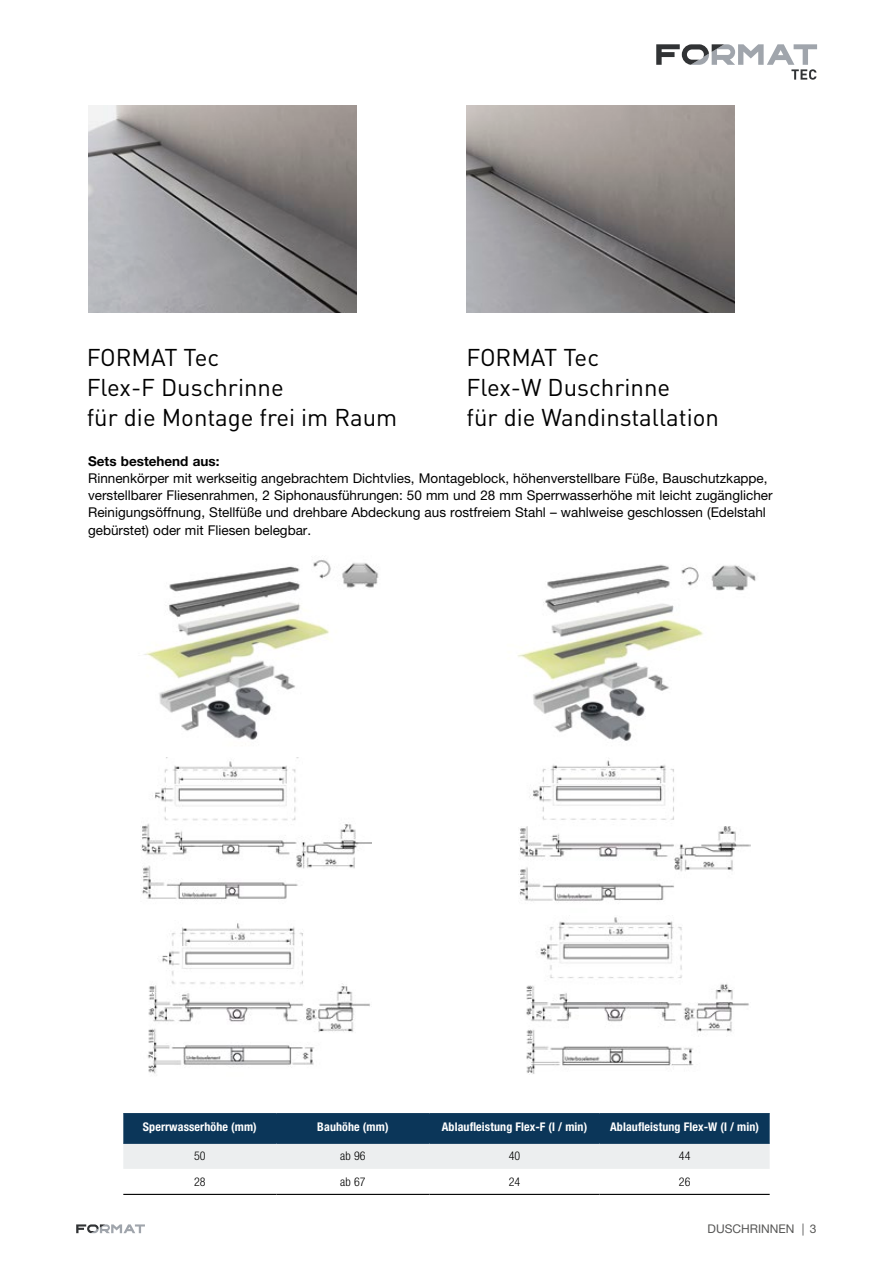
<style>
.page{position:relative;width:893px;height:1263px;background:#fff}
.page>*{position:absolute;margin:0;border:0;box-sizing:border-box;transform-origin:0 0}
.t1{font:24px/30px "DIN Pro";color:#000}
.t2{font:13.5px/17.2px "Helvetica Neue LT Pro";color:#000}
.t3{font:700 13.5px "Helvetica Neue LT Pro";color:#000}
.t4{font:700 condensed 12px "Helvetica Neue LT Pro";letter-spacing:.01em;color:#fff}
.t5{font:300 condensed 12px "Helvetica Neue LT Pro";letter-spacing:.01em;color:#000}
.t6{font:12px "Helvetica Neue LT Pro";color:#575756}
</style>
<div class="page">
<img style="left:88px;top:106px;width:268px;height:206px">
<img style="left:467px;top:106px;width:267px;height:206px">
<svg style="left:123px;top:1114px;width:647px;height:55px;background:#738b9e"></svg>
<hr style="left:123px;top:1113px;width:153px;height:1px;background:#0b3659">
<hr style="left:276px;top:1113px;width:153px;height:1px;background:#0b3659">
<hr style="left:429px;top:1113px;width:171px;height:1px;background:#0b3659">
<hr style="left:600px;top:1113px;width:170px;height:1px;background:#0b3659">
<hr style="left:123px;top:1143px;width:153px;height:1px;background:#0b3659">
<hr style="left:276px;top:1143px;width:153px;height:1px;background:#0b3659">
<hr style="left:429px;top:1143px;width:171px;height:1px;background:#0b3659">
<hr style="left:600px;top:1143px;width:170px;height:1px;background:#0b3659">
<hr style="left:123px;top:1194px;width:153px;height:1px;background:#000">
<hr style="left:276px;top:1194px;width:153px;height:1px;background:#000">
<hr style="left:429px;top:1194px;width:171px;height:1px;background:#000">
<hr style="left:600px;top:1194px;width:170px;height:1px;background:#000">
<img style="left:144px;top:560px;width:235px;height:180px">
<img style="left:517px;top:564px;width:239px;height:177px">
<img style="left:141px;top:757px;width:231px;height:143px">
<img style="left:519px;top:760px;width:231px;height:314px">
<img style="left:147px;top:923px;width:223px;height:151px">
<svg style="left:76px;top:1224px;width:69px;height:9px"></svg>
<svg style="left:656px;top:44px;width:161px;height:36px"></svg>
<h1 class="t1" style="left:87px;top:342px;width:312px">FORMAT Tec<br>Flex-F Duschrinne<br>für die Montage frei im Raum</h1>
<h1 class="t1" style="left:467px;top:342px;width:254px">FORMAT Tec<br>Flex-W Duschrinne<br>für die Wandinstallation</h1>
<p class="t3" style="left:88px;top:452px;width:133px">Sets bestehend aus:</p>
<p class="t2" style="left:88px;top:469px;width:686px">Rinnenkörper mit werkseitig angebrachtem Dichtvlies, Montageblock, höhenverstellbare Füße, Bauschutzkappe, verstellbarer Fliesenrahmen, 2 Siphonausführungen: 50 mm und 28 mm Sperrwasserhöhe mit leicht zugänglicher Reinigungsöffnung, Stellfüße und drehbare Abdeckung aus rostfreiem Stahl – wahlweise geschlossen (Edelstahl gebürstet) oder mit Fliesen belegbar.</p>
<p class="t4" style="left:143px;top:1119px;width:115px">Sperrwasserhöhe (mm)</p>
<p class="t4" style="left:317px;top:1119px;width:73px">Bauhöhe (mm)</p>
<p class="t4" style="left:442px;top:1119px;width:147px">Ablaufleistung Flex-F (l / min)</p>
<p class="t4" style="left:610px;top:1119px;width:151px">Ablaufleistung Flex-W (l / min)</p>
<p class="t5" style="left:194px;top:1149px;width:13px">50</p>
<p class="t5" style="left:340px;top:1149px;width:27px">ab 96</p>
<p class="t5" style="left:509px;top:1149px;width:13px">40</p>
<p class="t5" style="left:679px;top:1149px;width:13px">44</p>
<p class="t5" style="left:194px;top:1175px;width:13px">28</p>
<p class="t5" style="left:340px;top:1175px;width:27px">ab 67</p>
<p class="t5" style="left:509px;top:1175px;width:13px">24</p>
<p class="t5" style="left:679px;top:1175px;width:13px">26</p>
<p class="t6" style="left:708px;top:1222px;width:110px">DUSCHRINNEN | 3</p>
</div>
